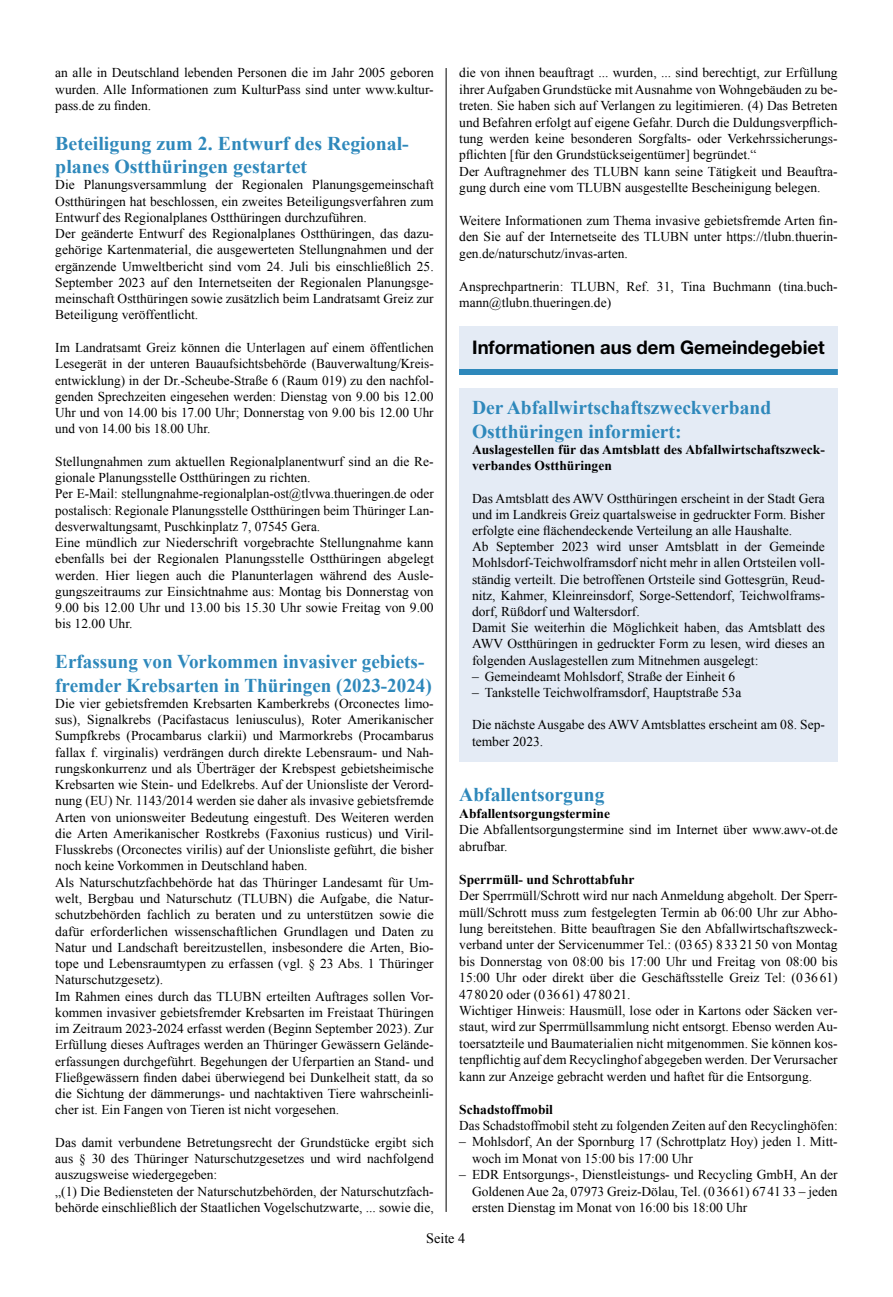
<style>
.page{position:relative;width:893px;height:1297px;background:#fff}
.page>*{position:absolute;margin:0;border:0;box-sizing:border-box;transform-origin:0 0}
.t1{font:700 19.5px/23.4px "Times New Roman";color:#2e88bb}
.t2{font:700 18.75px "Helvetica Neue LT Std";letter-spacing:-.005em;color:#000}
.t3{font:14.25px "Times New Roman";color:#000}
.t4{font:13.5px/16.2px "Times New Roman";color:#000}
.t5{font:700 13.5px/16.4px "Times New Roman";color:#000}
</style>
<div class="page">
<hr style="left:446px;top:68px;width:1px;height:1144px;background:#000">
<div style="left:459px;top:333px;width:379px;height:42px;background:#2e88bb"></div>
<div style="left:459px;top:326px;width:379px;height:43px;background:#e4ebf5"></div>
<div style="left:459px;top:388px;width:379px;height:373px;background:#e4ebf5"></div>
<p class="t4" style="left:55px;top:65px;width:380px;text-align:justify">an alle in Deutschland lebenden Personen die im Jahr 2005 geboren wurden. Alle Informationen zum KulturPass sind unter www.kultur&shy;pass.de zu finden.</p>
<h1 class="t1" style="left:55px;top:131px;width:355px">Beteiligung zum 2. Entwurf des Regional&shy;planes Ostthüringen gestartet</h1>
<p class="t4" style="left:55px;top:177px;width:380px">Die Planungsversammlung der Regionalen Planungsgemeinschaft Ostthüringen hat beschlossen, ein zweites Beteiligungsverfahren zum Entwurf des Regionalplanes Ostthüringen durchzuführen.<br>Der geänderte Entwurf des Regionalplanes Ostthüringen, das dazu&shy;gehörige Kartenmaterial, die ausgewerteten Stellungnahmen und der ergänzende Umweltbericht sind vom 24. Juli bis einschließlich 25.<br>September 2023 auf den Internetseiten der Regionalen Planungsge&shy;meinschaft Ostthüringen sowie zusätzlich beim Landratsamt Greiz zur Beteiligung veröffentlicht.</p>
<p class="t4" style="left:55px;top:339px;width:380px;text-align:justify">Im Landratsamt Greiz können die Unterlagen auf einem öffentlichen Lesegerät in der unteren Bauaufsichtsbehörde (Bauverwaltung/Kreis&shy;entwicklung) in der Dr.-Scheube-Straße 6 (Raum 019) zu den nachfol&shy;genden Sprechzeiten eingesehen werden: Dienstag von 9.00 bis 12.00<br>Uhr und von 14.00 bis 17.00 Uhr; Donnerstag von 9.00 bis 12.00 Uhr und von 14.00 bis 18.00 Uhr.</p>
<p class="t4" style="left:55px;top:453px;width:380px">Stellungnahmen zum aktuellen Regionalplanentwurf sind an die Re&shy;gionale Planungsstelle Ostthüringen zu richten.<br>Per E-Mail: stellungnahme-regionalplan-ost@tlvwa.thueringen.de oder postalisch: Regionale Planungsstelle Ostthüringen beim Thüringer Lan&shy;desverwaltungsamt, Puschkinplatz 7, 07545 Gera.<br>Eine mündlich zur Niederschrift vorgebrachte Stellungnahme kann ebenfalls bei der Regionalen Planungsstelle Ostthüringen abgelegt werden. Hier liegen auch die Planunterlagen während des Ausle&shy;gungszeitraums zur Einsichtnahme aus: Montag bis Donnerstag von 9.00 bis 12.00 Uhr und 13.00 bis 15.30 Uhr sowie Freitag von 9.00 bis 12.00 Uhr.</p>
<h1 class="t1" style="left:55px;top:649px;width:378px">Erfassung von Vorkommen invasiver gebiets&shy;fremder Krebsarten in Thüringen (2023-2024)</h1>
<p class="t4" style="left:55px;top:695px;width:380px">Die vier gebietsfremden Krebsarten Kamberkrebs (Orconectes limo&shy;sus), Signalkrebs (Pacifastacus leniusculus), Roter Amerikanischer Sumpfkrebs (Procambarus clarkii) und Marmorkrebs (Procambarus fallax f. virginalis) verdrängen durch direkte Lebensraum- und Nah&shy;rungskonkurrenz und als Überträger der Krebspest gebietsheimische Krebsarten wie Stein- und Edelkrebs. Auf der Unionsliste der Verord&shy;nung (EU) Nr. 1143/2014 werden sie daher als invasive gebietsfremde Arten von unionsweiter Bedeutung eingestuft. Des Weiteren werden die Arten Amerikanischer Rostkrebs (Faxonius rusticus) und Viril-Flusskrebs (Orconectes virilis) auf der Unionsliste geführt, die bisher noch keine Vorkommen in Deutschland haben.<br>Als Naturschutzfachbehörde hat das Thüringer Landesamt für Um&shy;welt, Bergbau und Naturschutz (TLUBN) die Aufgabe, die Natur&shy;schutzbehörden fachlich zu beraten und zu unterstützen sowie die dafür erforderlichen wissenschaftlichen Grundlagen und Daten zu Natur und Landschaft bereitzustellen, insbesondere die Arten, Bio&shy;tope und Lebensraumtypen zu erfassen (vgl. § 23 Abs. 1 Thüringer Naturschutzgesetz).<br>Im Rahmen eines durch das TLUBN erteilten Auftrages sollen Vor&shy;kommen invasiver gebietsfremder Krebsarten im Freistaat Thüringen im Zeitraum 2023-2024 erfasst werden (Beginn September 2023). Zur Erfüllung dieses Auftrages werden an Thüringer Gewässern Gelände&shy;erfassungen durchgeführt. Begehungen der Uferpartien an Stand- und Fließgewässern finden dabei überwiegend bei Dunkelheit statt, da so die Sichtung der dämmerungs- und nachtaktiven Tiere wahrscheinli&shy;cher ist. Ein Fangen von Tieren ist nicht vorgesehen.</p>
<p class="t4" style="left:55px;top:1134px;width:380px">Das damit verbundene Betretungsrecht der Grundstücke ergibt sich aus § 30 des Thüringer Naturschutzgesetzes und wird nachfolgend auszugsweise wiedergegeben:<br>„(1) Die Bediensteten der Naturschutzbehörden, der Naturschutzfach&shy;behörde einschließlich der Staatlichen Vogelschutzwarte, ... sowie die,</p>
<p class="t4" style="left:459px;top:64px;width:380px">die von ihnen beauftragt ... wurden, ... sind berechtigt, zur Erfüllung ihrer Aufgaben Grundstücke mit Ausnahme von Wohngebäuden zu be&shy;treten. Sie haben sich auf Verlangen zu legitimieren. (4) Das Betreten und Befahren erfolgt auf eigene Gefahr. Durch die Duldungsverpflich&shy;tung werden keine besonderen Sorgfalts- oder Verkehrssicherungs&shy;pflichten [für den Grundstückseigentümer] begründet.“<br>Der Auftragnehmer des TLUBN kann seine Tätigkeit und Beauftra&shy;gung durch eine vom TLUBN ausgestellte Bescheinigung belegen.</p>
<p class="t4" style="left:459px;top:212px;width:380px;text-align:justify">Weitere Informationen zum Thema invasive gebietsfremde Arten fin&shy;den Sie auf der Internetseite des TLUBN unter https://tlubn.thuerin&shy;gen.de/naturschutz/invas-arten.</p>
<p class="t4" style="left:459px;top:278px;width:380px">Ansprechpartnerin: TLUBN, Ref. 31, Tina Buchmann (tina.buch&shy;mann@tlubn.thueringen.de)</p>
<h2 class="t2" style="left:472px;top:336px;width:354px">Informationen aus dem Gemeindegebiet</h2>
<h1 class="t1" style="left:472px;top:395px;width:301px">Der Abfallwirtschaftszweckverband<br>Ostthüringen informiert:</h1>
<p class="t5" style="left:472px;top:441px;width:354px">Auslagestellen für das Amtsblatt des Abfallwirtschaftszweck&shy;verbandes Ostthüringen</p>
<p class="t4" style="left:472px;top:490px;width:354px">Das Amtsblatt des AWV Ostthüringen erscheint in der Stadt Gera und im Landkreis Greiz quartalsweise in gedruckter Form. Bisher erfolgte eine flächendeckende Verteilung an alle Haushalte.<br>Ab September 2023 wird unser Amtsblatt in der Gemeinde Mohlsdorf-Teichwolframsdorf nicht mehr in allen Ortsteilen voll&shy;ständig verteilt. Die betroffenen Ortsteile sind Gottesgrün, Reud&shy;nitz, Kahmer, Kleinreinsdorf, Sorge-Settendorf, Teichwolframs&shy;dorf, Rüßdorf und Waltersdorf.<br>Damit Sie weiterhin die Möglichkeit haben, das Amtsblatt des AWV Ostthüringen in gedruckter Form zu lesen, wird dieses an folgenden Auslagestellen zum Mitnehmen ausgelegt:</p>
<p class="t4" style="left:472px;top:668px;width:265px">– Gemeindeamt Mohlsdorf, Straße der Einheit 6</p>
<p class="t4" style="left:472px;top:684px;width:271px">– Tankstelle Teichwolframsdorf, Hauptstraße 53a</p>
<p class="t4" style="left:472px;top:717px;width:354px">Die nächste Ausgabe des AWV Amtsblattes erscheint am 08. Sep&shy;tember 2023.</p>
<h1 class="t1" style="left:459px;top:783px;width:147px">Abfallentsorgung</h1>
<p class="t5" style="left:459px;top:805px;width:152px">Abfallentsorgungstermine</p>
<p class="t4" style="left:459px;top:821px;width:380px">Die Abfallentsorgungstermine sind im Internet über www.awv-ot.de abrufbar.</p>
<p class="t5" style="left:459px;top:871px;width:177px">Sperrmüll- und Schrottabfuhr</p>
<p class="t4" style="left:459px;top:887px;width:380px">Der Sperrmüll/Schrott wird nur nach Anmeldung abgeholt. Der Sperr&shy;müll/Schrott muss zum festgelegten Termin ab 06:00 Uhr zur Abho&shy;lung bereitstehen. Bitte beauftragen Sie den Abfallwirtschaftszweck&shy;verband unter der Servicenummer Tel.: (03 65) 8 332150 von Montag bis Donnerstag von 08:00 bis 17:00 Uhr und Freitag von 08:00 bis 15:00 Uhr oder direkt über die Geschäftsstelle Greiz Tel: (03661)<br>478020 oder (0 3661) 47 8021.<br>Wichtiger Hinweis: Hausmüll, lose oder in Kartons oder Säcken ver&shy;staut, wird zur Sperrmüllsammlung nicht entsorgt. Ebenso werden Au&shy;toersatzteile und Baumaterialien nicht mitgenommen. Sie können kos&shy;tenpflichtig auf dem Recyclinghof abgegeben werden. Der Verursacher kann zur Anzeige gebracht werden und haftet für die Entsorgung.</p>
<p class="t5" style="left:459px;top:1100px;width:95px">Schadstoffmobil</p>
<p class="t4" style="left:459px;top:1117px;width:380px">Das Schadstoffmobil steht zu folgenden Zeiten auf den Recyclinghöfen:</p>
<p class="t4" style="left:472px;top:1133px;width:367px;text-indent:-13px">– Mohlsdorf, An der Spornburg 17 (Schrottplatz Hoy) jeden 1. Mitt&shy;woch im Monat von 15:00 bis 17:00 Uhr</p>
<p class="t4" style="left:472px;top:1166px;width:367px;text-align:justify;text-indent:-13px">– EDR Entsorgungs-, Dienstleistungs- und Recycling GmbH, An der Goldenen Aue 2a, 07973 Greiz-Dölau, Tel. (0 36 61) 67 41 33 – jeden ersten Dienstag im Monat von 16:00 bis 18:00 Uhr</p>
<p class="t3" style="left:426px;top:1229px;width:41px">Seite 4</p>
</div>
